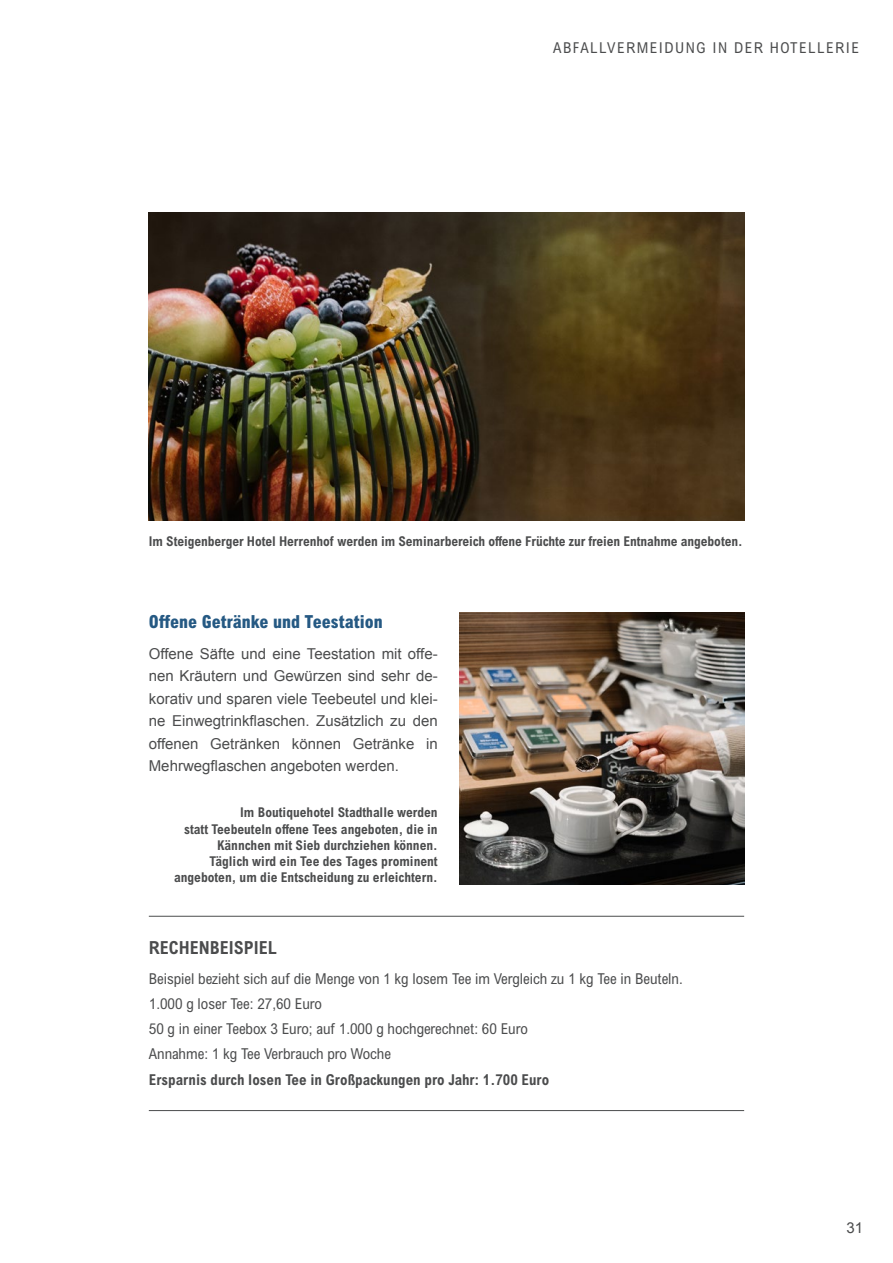
<style>
.page{position:relative;width:893px;height:1263px;background:#fff}
.page>*{position:absolute;margin:0;border:0;box-sizing:border-box;transform-origin:0 0}
.t1{font:800 condensed 18px "Arial MT Pro";color:#255983}
.t2{font:700 condensed 18px "Arial MT Pro";color:#4b4c4d}
.t3{font:15px/22.5px "Arial";color:#4b4c4d;text-align:justify}
.t4{font:condensed 15px/25.2px "Arial MT Pro";color:#4b4c4d}
.t5{font:700 condensed 15px "Arial MT Pro";color:#4b4c4d}
.t6{font:condensed 15px "Arial MT Pro";letter-spacing:.1em;color:#4b4c4d}
.t7{font:700 condensed 13.5px/16.2px "Arial MT Pro";color:#4b4c4d;text-align:right}
</style>
<div class="page">
<hr style="left:149px;top:916px;width:595px;height:1px;background:#4b4c4d">
<hr style="left:149px;top:1110px;width:595px;height:1px;background:#4b4c4d">
<img style="left:149px;top:213px;width:595px;height:308px">
<img style="left:459px;top:612px;width:285px;height:272px">
<p class="t6" style="left:553px;top:39px;width:307px">ABFALLVERMEIDUNG IN DER HOTELLERIE</p>
<p class="t7" style="left:149px;top:534px;width:595px">Im Steigenberger Hotel Herrenhof werden im Seminarbereich offene Früchte zur freien Entnahme angeboten.</p>
<h1 class="t1" style="left:149px;top:611px;width:235px">Offene Getränke und Teestation</h1>
<p class="t3" style="left:149px;top:643px;width:290px">Offene Säfte und eine Teestation mit offe&shy;nen Kräutern und Gewürzen sind sehr de&shy;korativ und sparen viele Teebeutel und klei&shy;ne Einwegtrinkflaschen. Zusätzlich zu den offenen Getränken können Getränke in Mehrwegflaschen angeboten werden.</p>
<p class="t7" style="left:174px;top:805px;width:265px">Im Boutiquehotel Stadthalle werden<br>statt Teebeuteln offene Tees angeboten, die in Kännchen mit Sieb durchziehen können.<br>Täglich wird ein Tee des Tages prominent angeboten, um die Entscheidung zu erleichtern.</p>
<h1 class="t2" style="left:149px;top:937px;width:130px">RECHENBEISPIEL</h1>
<p class="t4" style="left:149px;top:966px;width:535px">Beispiel bezieht sich auf die Menge von 1 kg losem Tee im Vergleich zu 1 kg Tee in Beuteln.<br>1.000 g loser Tee: 27,60 Euro<br>50 g in einer Teebox 3 Euro; auf 1.000 g hochgerechnet: 60 Euro<br>Annahme: 1 kg Tee Verbrauch pro Woche</p>
<p class="t5" style="left:149px;top:1071px;width:402px">Ersparnis durch losen Tee in Großpackungen pro Jahr: 1.700 Euro</p>
<p class="t3" style="left:846px;top:1217px;width:18px">31</p>
</div>
